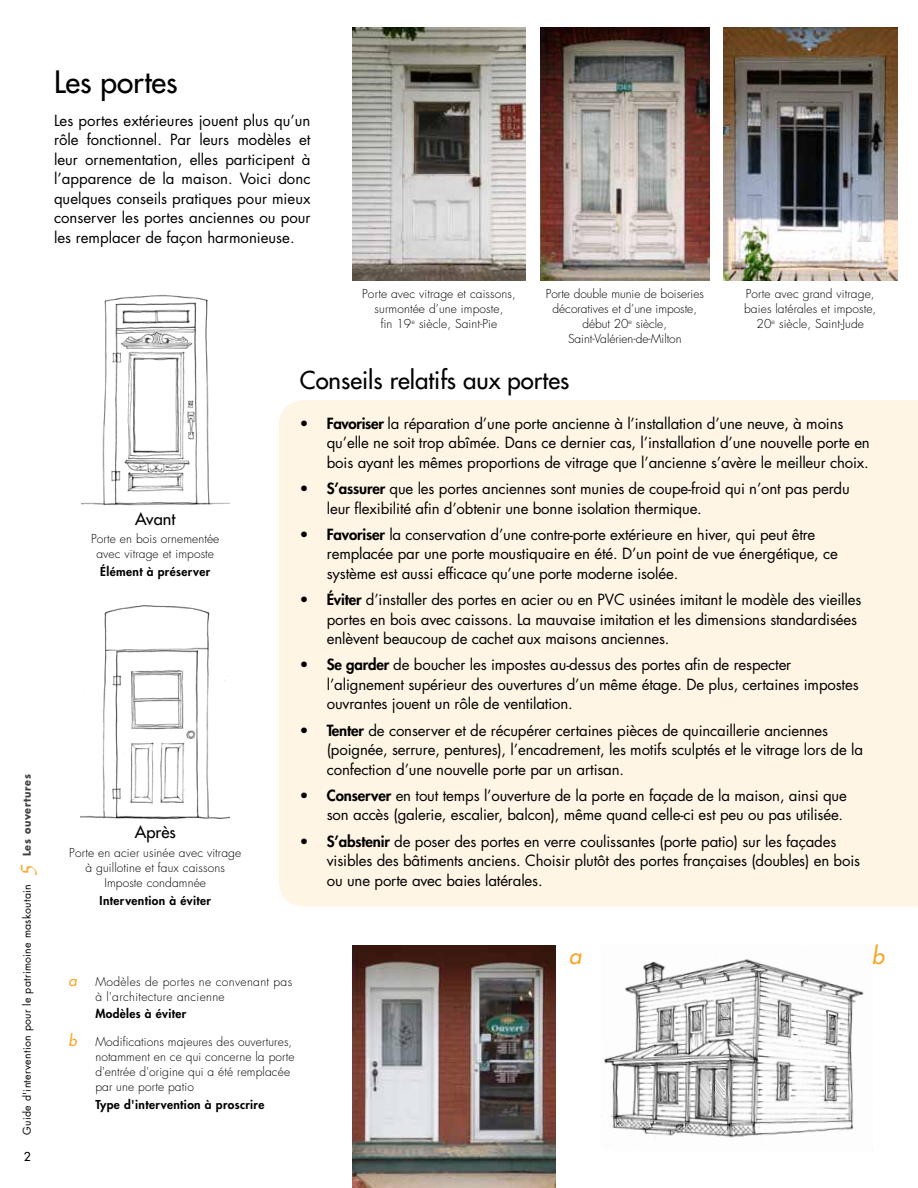
<style>
.page{position:relative;width:918px;height:1188px;background:#fff}
.page>*{position:absolute;margin:0;border:0;box-sizing:border-box;transform-origin:0 0}
.t1{font:500 30px "Futura Std";color:#000}
.t2{font:500 24px "Futura Std";color:#000}
.t3{font:italic 500 22.5px "Futura Std";color:#faa526}
.t4{font:500 16.5px "Futura Std";color:#000}
.t5{font:15px/19.5px "Futura Std";letter-spacing:-.01em;color:#000}
.t6{font:300 12px/15px "Futura Std";letter-spacing:.01em;color:#000;text-align:center}
.t7{font:800 12px "Futura Std";letter-spacing:.03em;color:#000}
.t8{font:300 12px/15px "Futura Std";letter-spacing:.03em;color:#000}
.t9{font:500 12px "Futura Std";color:#000}
.t10{font:10.5px "Futura Std";letter-spacing:.03em;color:#000}
.s1{font-family:"Duc De Berry LT Std";font-size:22.5px;color:#faa526}
.s2{font-weight:700;color:#414042}
.s3{font-weight:800}
.s4{font-weight:500;font-style:italic;font-size:15px;color:#faa526}
</style>
<div class="page">
<img style="left:81px;top:294px;width:149px;height:212px">
<div style="left:279px;top:400px;width:639px;height:507px;background:#fff5e5"></div>
<img style="left:352px;top:28px;width:174px;height:252px">
<img style="left:81px;top:605px;width:149px;height:215px">
<img style="left:541px;top:28px;width:168px;height:252px">
<img style="left:723px;top:28px;width:174px;height:252px">
<img style="left:604px;top:959px;width:260px;height:179px">
<img style="left:352px;top:946px;width:203px;height:242px">
<p class="t10" style="left:20px;top:1135px;width:362px;rotate:-90deg">Guide d'intervention pour le patrimoine maskoutain <span class="s1">5</span> <span class="s2">Les ouvertures</span></p>
<p class="t9" style="left:24px;top:1149px;width:8px">2</p>
<h1 class="t1" style="left:54px;top:63px;width:125px">Les portes</h1>
<p class="t5" style="left:54px;top:111px;width:258px;text-align:justify">Les portes extérieures jouent plus qu’un rôle fonctionnel. Par leurs modèles et leur ornementation, elles participent à l’apparence de la maison. Voici donc quelques conseils pratiques pour mieux conserver les portes anciennes ou pour les remplacer de façon harmonieuse.</p>
<p class="t6" style="left:362px;top:286px;width:155px">Porte avec vitrage et caissons, surmontée d’une imposte,<br>fin 19<sup>e</sup> siècle, Saint-Pie</p>
<p class="t6" style="left:744px;top:286px;width:134px">Porte avec grand vitrage, baies latérales et imposte,<br>20<sup>e</sup> siècle, Saint-Jude</p>
<p class="t6" style="left:546px;top:286px;width:160px">Porte double munie de boiseries décoratives et d’une imposte, début 20<sup>e</sup> siècle,<br>Saint-Valérien-de-Milton</p>
<p class="t4" style="left:135px;top:508px;width:42px">Avant</p>
<p class="t6" style="left:91px;top:532px;width:130px">Porte en bois ornementée avec vitrage et imposte</p>
<p class="t7" style="left:100px;top:564px;width:111px">Élément à préserver</p>
<p class="t4" style="left:135px;top:822px;width:42px">Après</p>
<p class="t6" style="left:69px;top:846px;width:174px">Porte en acier usinée avec vitrage à guillotine et faux caissons<br>Imposte condamnée</p>
<p class="t7" style="left:100px;top:893px;width:113px">Intervention à éviter</p>
<h2 class="t2" style="left:300px;top:365px;width:271px">Conseils relatifs aux portes</h2>
<p class="t5" style="left:327px;top:414px;width:545px;text-indent:-27px"><span class="s3">• Favoriser</span> la réparation d’une porte ancienne à l’installation d’une neuve, à moins qu’elle ne soit trop abîmée. Dans ce dernier cas, l’installation d’une nouvelle porte en bois ayant les mêmes proportions de vitrage que l’ancienne s’avère le meilleur choix.</p>
<p class="t5" style="left:327px;top:479px;width:524px;text-indent:-27px"><span class="s3">• S’assurer</span> que les portes anciennes sont munies de coupe-froid qui n’ont pas perdu leur flexibilité afin d’obtenir une bonne isolation thermique.</p>
<p class="t5" style="left:327px;top:525px;width:513px;text-indent:-27px"><span class="s3">• Favoriser</span> la conservation d’une contre-porte extérieure en hiver, qui peut être remplacée par une porte moustiquaire en été. D’un point de vue énergétique, ce système est aussi efficace qu’une porte moderne isolée.</p>
<p class="t5" style="left:327px;top:590px;width:536px;text-indent:-27px"><span class="s3">• Éviter</span> d’installer des portes en acier ou en PVC usinées imitant le modèle des vieilles portes en bois avec caissons. La mauvaise imitation et les dimensions standardisées enlèvent beaucoup de cachet aux maisons anciennes.</p>
<p class="t5" style="left:327px;top:655px;width:533px;text-indent:-27px"><span class="s3">• Se garder</span> de boucher les impostes au-dessus des portes afin de respecter l’alignement supérieur des ouvertures d’un même étage. De plus, certaines impostes ouvrantes jouent un rôle de ventilation.</p>
<p class="t5" style="left:327px;top:721px;width:538px;text-indent:-27px"><span class="s3">• Tenter</span> de conserver et de récupérer certaines pièces de quincaillerie anciennes (poignée, serrure, pentures), l’encadrement, les motifs sculptés et le vitrage lors de la confection d’une nouvelle porte par un artisan.</p>
<p class="t5" style="left:300px;top:786px;width:549px;text-align:right"><span class="s3">• Conserver</span> en tout temps l’ouverture de la porte en façade de la maison, ainsi que son accès (galerie, escalier, balcon), même quand celle-ci est peu ou pas utilisée.</p>
<p class="t5" style="left:327px;top:832px;width:535px;text-indent:-27px"><span class="s3">• S’abstenir</span> de poser des portes en verre coulissantes (porte patio) sur les façades visibles des bâtiments anciens. Choisir plutôt des portes françaises (doubles) en bois ou une porte avec baies latérales.</p>
<h3 class="t3" style="left:569px;top:942px;width:14px">a</h3>
<h3 class="t3" style="left:872px;top:942px;width:14px">b</h3>
<p class="t8" style="left:95px;top:974px;width:198px;text-indent:-27px"><span class="s4">a</span> Modèles de portes ne convenant pas à l'architecture ancienne</p>
<p class="t7" style="left:95px;top:1006px;width:92px">Modèles à éviter</p>
<p class="t6" style="left:95px;top:1035px;width:201px;text-align:left;text-indent:-27px"><span class="s4">b</span> Modifications majeures des ouvertures, notamment en ce qui concerne la porte d'entrée d'origine qui a été remplacée par une porte patio</p>
<p class="t7" style="left:95px;top:1097px;width:171px">Type d'intervention à proscrire</p>
</div>
